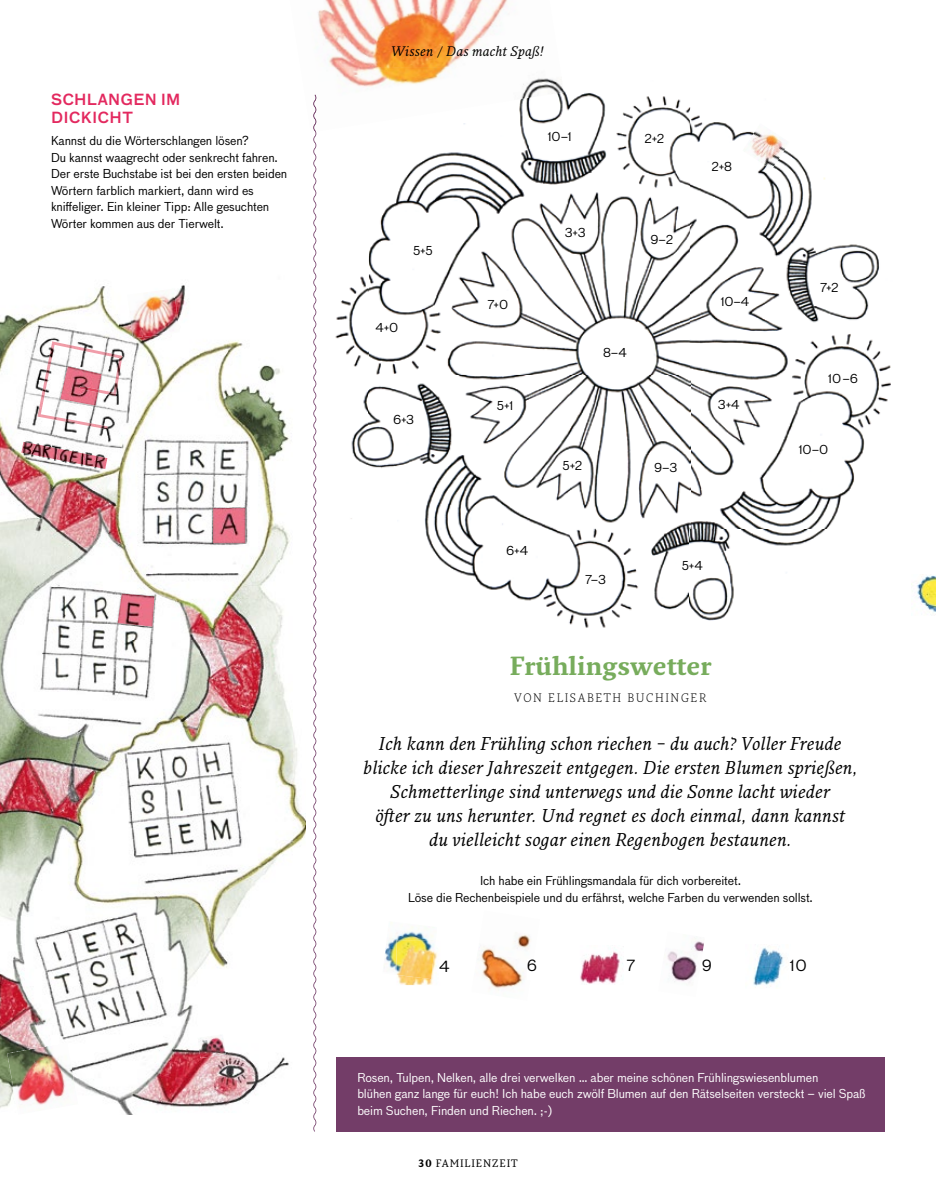
<style>
.page{position:relative;width:936px;height:1191px;background:#fff}
.page>*{position:absolute;margin:0;border:0;box-sizing:border-box;transform-origin:0 0}
.t1{font:700 25.5px "Fresco";color:#77ac5c}
.t2{font:italic 18px/24px "Fresco";color:#000;text-align:center}
.t3{font:500 15px/18px "Bau OT";letter-spacing:.01em;color:#e3295f}
.t4{font:15px "Bau OT";color:#000}
.t5{font:italic 13.5px "Fresco";color:#000}
.t6{font:12px/16.5px "Bau OT";letter-spacing:-.01em;color:#000}
.t7{font:12px/16.5px "Bau OT";letter-spacing:-.01em;color:#fff}
.t8{font:300 12px "Fresco";letter-spacing:.13em;color:#000}
.t9{font:10.5px "Fresco";letter-spacing:.08em;color:#000}
.s1{font-weight:700}
</style>
<div class="page">
<img style="left:384px;top:922px;width:49px;height:49px">
<img style="left:369px;top:90px;width:522px;height:538px">
<img style="left:316px;top:132px;width:53px;height:492px">
<div style="left:336px;top:1056px;width:548px;height:75px;background:#733d68"></div>
<svg style="left:313px;top:132px;width:3px;height:999px"></svg>
<img style="left:398px;top:952px;width:40px;height:33px">
<img style="left:396px;top:940px;width:39px;height:39px">
<img style="left:753px;top:947px;width:31px;height:39px">
<img style="left:580px;top:951px;width:43px;height:33px">
<img style="left:481px;top:935px;width:50px;height:55px">
<img style="left:667px;top:941px;width:37px;height:42px">
<img style="left:0;top:285px;width:306px;height:830px">
<img style="left:37px;top:341px;width:85px;height:88px">
<img style="left:80px;top:386px;width:19px;height:6px">
<img style="left:21px;top:442px;width:86px;height:27px">
<img style="left:213px;top:508px;width:32px;height:35px">
<img style="left:118px;top:593px;width:36px;height:33px">
<div style="left:526px;top:959px;width:29px;height:20px;background:#fff"></div>
<div style="left:701px;top:959px;width:29px;height:20px;background:#fff"></div>
<img style="left:911px;top:574px;width:24px;height:39px">
<img style="left:314px;top:0;width:194px;height:95px">
<img style="left:315px;top:67px;width:249px;height:65px">
<img style="left:313px;top:95px;width:3px;height:37px">
<img style="left:742px;top:123px;width:47px;height:47px">
<img style="left:127px;top:289px;width:52px;height:49px">
<img style="left:197px;top:1034px;width:29px;height:24px">
<img style="left:7px;top:1042px;width:71px;height:72px">
<p class="t3" style="left:51px;top:90px;width:131px">SCHLANGEN IM<br>DICKICHT</p>
<p class="t6" style="left:51px;top:133px;width:238px">Kannst du die Wörterschlangen lösen?<br>Du kannst waagrecht oder senkrecht fahren.<br>Der erste Buchstabe ist bei den ersten beiden Wörtern farblich markiert, dann wird es kniffeliger. Ein kleiner Tipp: Alle gesuchten Wörter kommen aus der Tierwelt.</p>
<p class="t5" style="left:391px;top:43px;width:154px">Wissen / Das macht Spaß!</p>
<p class="t6" style="left:547px;top:128px;width:26px">10–1</p>
<p class="t6" style="left:413px;top:243px;width:21px">5+5</p>
<p class="t6" style="left:564px;top:224px;width:22px">3+3</p>
<p class="t6" style="left:644px;top:131px;width:21px">2+2</p>
<p class="t6" style="left:650px;top:231px;width:24px">9–2</p>
<p class="t6" style="left:711px;top:158px;width:22px">2+8</p>
<p class="t6" style="left:375px;top:319px;width:24px">4+0</p>
<p class="t6" style="left:393px;top:411px;width:23px">6+3</p>
<p class="t6" style="left:487px;top:296px;width:22px">7+0</p>
<p class="t6" style="left:720px;top:294px;width:30px">10–4</p>
<p class="t6" style="left:497px;top:397px;width:18px">5+1</p>
<p class="t6" style="left:506px;top:542px;width:24px">6+4</p>
<p class="t6" style="left:603px;top:344px;width:25px">8–4</p>
<p class="t6" style="left:562px;top:457px;width:21px">5+2</p>
<p class="t6" style="left:654px;top:459px;width:25px">9–3</p>
<p class="t6" style="left:718px;top:396px;width:23px">3+4</p>
<p class="t6" style="left:585px;top:571px;width:23px">7–3</p>
<p class="t6" style="left:681px;top:557px;width:23px">5+4</p>
<p class="t6" style="left:820px;top:279px;width:20px">7+2</p>
<p class="t6" style="left:827px;top:371px;width:32px">10 –6</p>
<p class="t6" style="left:798px;top:441px;width:31px">10–0</p>
<h1 class="t1" style="left:509px;top:649px;width:203px">Frühlingswetter</h1>
<p class="t8" style="left:514px;top:690px;width:194px">VON ELISABETH BUCHINGER</p>
<p class="t2" style="left:363px;top:730px;width:496px">Ich kann den Frühling schon riechen – du auch? Voller Freude blicke ich dieser Jahreszeit entgegen. Die ersten Blumen sprießen, Schmetterlinge sind unterwegs und die Sonne lacht wieder<br>öfter zu uns herunter. Und regnet es doch einmal, dann kannst<br>du vielleicht sogar einen Regenbogen bestaunen.</p>
<p class="t6" style="left:408px;top:872px;width:406px;text-align:center">Ich habe ein Frühlingsmandala für dich vorbereitet.<br>Löse die Rechenbeispiele und du erfährst, welche Farben du verwenden sollst.</p>
<p class="t4" style="left:439px;top:956px;width:12px">4</p>
<p class="t4" style="left:526px;top:955px;width:12px">6</p>
<p class="t4" style="left:626px;top:955px;width:10px">7</p>
<p class="t4" style="left:701px;top:955px;width:12px">9</p>
<p class="t4" style="left:789px;top:955px;width:19px">10</p>
<p class="t7" style="left:357px;top:1069px;width:509px">Rosen, Tulpen, Nelken, alle drei verwelken … aber meine schönen Frühlingswiesenblumen<br>blühen ganz lange für euch! Ich habe euch zwölf Blumen auf den Rätselseiten versteckt – viel Spaß beim Suchen, Finden und Riechen. ;-)</p>
<p class="t9" style="left:418px;top:1157px;width:101px"><span class="s1">30</span> FAMILIENZEIT</p>
</div>
